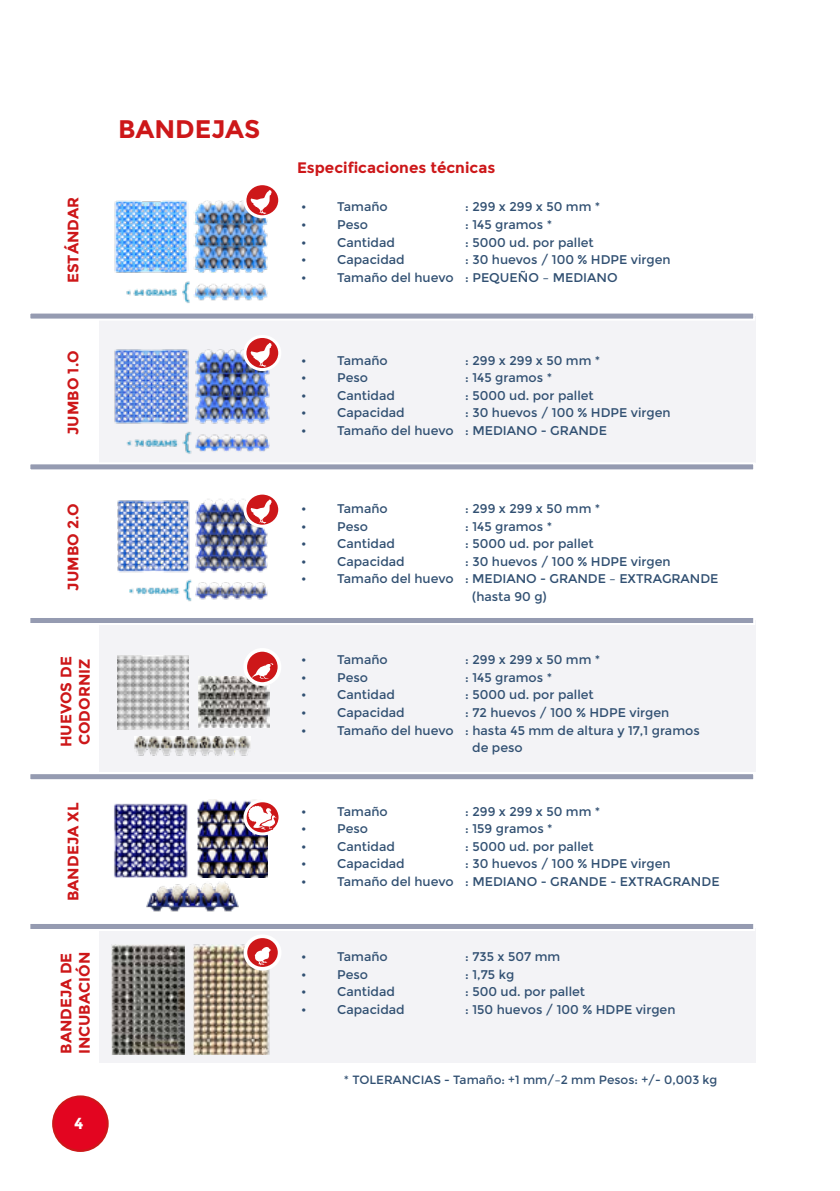
<style>
.page{position:relative;width:840px;height:1191px;background:#fff}
.page>*{position:absolute;margin:0;border:0;box-sizing:border-box;transform-origin:0 0}
.t1{font:700 25.4px "Montserrat";color:#cd1719}
.t2{font:700 16px "Montserrat";color:#fff}
.t3{font:700 15.2px/18.2px "Montserrat";color:#cd1719}
.t4{font:12.6px/17.6px "Montserrat";color:#315072}
.t5{font:12px "Montserrat";color:#315072}
</style>
<div class="page">
<div style="left:99px;top:316px;width:655px;height:146px;background:#f3f3f6"></div>
<div style="left:99px;top:620px;width:655px;height:152px;background:#f3f3f6"></div>
<div style="left:99px;top:928px;width:655px;height:135px;background:#f3f3f6"></div>
<div style="left:28px;top:311px;width:726px;height:9px;background:#959bb1;border:2px solid #fff"></div>
<div style="left:28px;top:462px;width:726px;height:9px;background:#959bb1;border:2px solid #fff"></div>
<div style="left:28px;top:616px;width:726px;height:9px;background:#959bb1;border:2px solid #fff"></div>
<div style="left:28px;top:772px;width:726px;height:9px;background:#959bb1;border:2px solid #fff"></div>
<div style="left:28px;top:922px;width:726px;height:9px;background:#959bb1;border:2px solid #fff"></div>
<img style="left:109px;top:200px;width:163px;height:112px">
<svg style="left:245px;top:184px;width:34px;height:33px"></svg>
<div style="left:243px;top:182px;width:38px;height:36px;border:3px solid #fff;border-radius:50%"></div>
<svg style="left:250px;top:190px;width:22px;height:24px"></svg>
<img style="left:109px;top:339px;width:165px;height:124px">
<svg style="left:245px;top:336px;width:34px;height:33px"></svg>
<div style="left:243px;top:335px;width:38px;height:36px;border:3px solid #fff;border-radius:50%"></div>
<svg style="left:250px;top:343px;width:22px;height:24px"></svg>
<img style="left:117px;top:499px;width:151px;height:103px">
<svg style="left:245px;top:493px;width:34px;height:33px"></svg>
<div style="left:243px;top:491px;width:38px;height:37px;border:3px solid #fff;border-radius:50%"></div>
<svg style="left:250px;top:499px;width:22px;height:25px"></svg>
<img style="left:198px;top:676px;width:71px;height:51px">
<img style="left:117px;top:655px;width:71px;height:74px">
<img style="left:134px;top:736px;width:116px;height:20px">
<svg style="left:245px;top:650px;width:34px;height:34px"></svg>
<div style="left:243px;top:648px;width:38px;height:38px;border:4px solid #fff;border-radius:50%"></div>
<svg style="left:252px;top:662px;width:21px;height:17px"></svg>
<img style="left:146px;top:877px;width:99px;height:35px">
<img style="left:197px;top:799px;width:70px;height:78px">
<img style="left:114px;top:803px;width:76px;height:77px">
<img style="left:111px;top:945px;width:73px;height:110px">
<img style="left:194px;top:944px;width:76px;height:111px">
<svg style="left:245px;top:936px;width:34px;height:32px"></svg>
<div style="left:243px;top:934px;width:38px;height:36px;border:4px solid #fff;border-radius:50%"></div>
<svg style="left:255px;top:947px;width:16px;height:18px"></svg>
<svg style="left:245px;top:800px;width:35px;height:34px"></svg>
<div style="left:243px;top:799px;width:38px;height:36px;border:3px solid #fff;border-radius:50%"></div>
<svg style="left:247px;top:805px;width:31px;height:29px"></svg>
<div style="left:53px;top:1096px;width:54px;height:54px;background:#e30520;border-radius:50%"></div>
<div style="left:52px;top:1095px;width:57px;height:57px;border:2px solid #cd1719;border-radius:50%"></div>
<p class="t3" style="left:64px;top:283px;width:88px;rotate:-90deg">ESTÁNDAR</p>
<p class="t3" style="left:64px;top:435px;width:86px;rotate:-90deg">JUMBO 1.O</p>
<p class="t3" style="left:64px;top:590px;width:89px;rotate:-90deg">JUMBO 2.O</p>
<p class="t3" style="left:57px;top:747px;width:92px;rotate:-90deg">HUEVOS DE<br>CODORNIZ</p>
<p class="t3" style="left:64px;top:901px;width:100px;rotate:-90deg">BANDEJA XL</p>
<p class="t3" style="left:57px;top:1054px;width:104px;rotate:-90deg">BANDEJA DE<br>INCUBACIÓN</p>
<p class="t2" style="left:74px;top:1113px;width:11px">4</p>
<h1 class="t1" style="left:118px;top:114px;width:143px">BANDEJAS</h1>
<p class="t3" style="left:297px;top:159px;width:200px">Especificaciones técnicas</p>
<p class="t4" style="left:301px;top:198px;width:7px">•</p>
<p class="t4" style="left:337px;top:198px;width:52px">Tamaño</p>
<p class="t4" style="left:465px;top:198px;width:136px">: 299 x 299 x 50 mm *</p>
<p class="t4" style="left:301px;top:216px;width:7px">•</p>
<p class="t4" style="left:337px;top:216px;width:32px">Peso</p>
<p class="t4" style="left:465px;top:216px;width:88px">: 145 gramos *</p>
<p class="t4" style="left:301px;top:233px;width:7px">•</p>
<p class="t4" style="left:337px;top:233px;width:59px">Cantidad</p>
<p class="t4" style="left:465px;top:233px;width:130px">: 5000 ud. por pallet</p>
<p class="t4" style="left:301px;top:251px;width:7px">•</p>
<p class="t4" style="left:337px;top:251px;width:69px">Capacidad</p>
<p class="t4" style="left:465px;top:251px;width:207px">: 30 huevos / 100 % HDPE virgen</p>
<p class="t4" style="left:301px;top:269px;width:7px">•</p>
<p class="t4" style="left:337px;top:269px;width:282px">Tamaño del huevo : PEQUEÑO – MEDIANO</p>
<p class="t4" style="left:301px;top:351px;width:7px">•</p>
<p class="t4" style="left:337px;top:351px;width:52px">Tamaño</p>
<p class="t4" style="left:465px;top:351px;width:136px">: 299 x 299 x 50 mm *</p>
<p class="t4" style="left:301px;top:369px;width:7px">•</p>
<p class="t4" style="left:337px;top:369px;width:32px">Peso</p>
<p class="t4" style="left:465px;top:369px;width:88px">: 145 gramos *</p>
<p class="t4" style="left:301px;top:387px;width:7px">•</p>
<p class="t4" style="left:337px;top:387px;width:59px">Cantidad</p>
<p class="t4" style="left:465px;top:387px;width:130px">: 5000 ud. por pallet</p>
<p class="t4" style="left:301px;top:404px;width:7px">•</p>
<p class="t4" style="left:337px;top:404px;width:69px">Capacidad</p>
<p class="t4" style="left:465px;top:404px;width:207px">: 30 huevos / 100 % HDPE virgen</p>
<p class="t4" style="left:301px;top:422px;width:7px">•</p>
<p class="t4" style="left:337px;top:422px;width:271px">Tamaño del huevo : MEDIANO - GRANDE</p>
<p class="t4" style="left:301px;top:500px;width:7px">•</p>
<p class="t4" style="left:337px;top:500px;width:52px">Tamaño</p>
<p class="t4" style="left:465px;top:500px;width:136px">: 299 x 299 x 50 mm *</p>
<p class="t4" style="left:301px;top:517px;width:7px">•</p>
<p class="t4" style="left:337px;top:517px;width:32px">Peso</p>
<p class="t4" style="left:465px;top:517px;width:88px">: 145 gramos *</p>
<p class="t4" style="left:301px;top:535px;width:7px">•</p>
<p class="t4" style="left:337px;top:535px;width:59px">Cantidad</p>
<p class="t4" style="left:465px;top:535px;width:130px">: 5000 ud. por pallet</p>
<p class="t4" style="left:301px;top:553px;width:7px">•</p>
<p class="t4" style="left:337px;top:553px;width:69px">Capacidad</p>
<p class="t4" style="left:465px;top:553px;width:207px">: 30 huevos / 100 % HDPE virgen</p>
<p class="t4" style="left:301px;top:570px;width:7px">•</p>
<p class="t4" style="left:472px;top:570px;width:247px;text-indent:-135px">Tamaño del huevo : MEDIANO - GRANDE – EXTRAGRANDE (hasta 90 g)</p>
<p class="t4" style="left:301px;top:651px;width:7px">•</p>
<p class="t4" style="left:337px;top:651px;width:52px">Tamaño</p>
<p class="t4" style="left:465px;top:651px;width:136px">: 299 x 299 x 50 mm *</p>
<p class="t4" style="left:301px;top:668px;width:7px">•</p>
<p class="t4" style="left:337px;top:668px;width:32px">Peso</p>
<p class="t4" style="left:465px;top:668px;width:88px">: 145 gramos *</p>
<p class="t4" style="left:301px;top:686px;width:7px">•</p>
<p class="t4" style="left:337px;top:686px;width:59px">Cantidad</p>
<p class="t4" style="left:465px;top:686px;width:130px">: 5000 ud. por pallet</p>
<p class="t4" style="left:301px;top:704px;width:7px">•</p>
<p class="t4" style="left:337px;top:704px;width:69px">Capacidad</p>
<p class="t4" style="left:465px;top:704px;width:205px">: 72 huevos / 100 % HDPE virgen</p>
<p class="t4" style="left:301px;top:721px;width:7px">•</p>
<p class="t4" style="left:472px;top:721px;width:229px;text-indent:-135px">Tamaño del huevo : hasta 45 mm de altura y 17,1 gramos de peso</p>
<p class="t4" style="left:301px;top:802px;width:7px">•</p>
<p class="t4" style="left:337px;top:802px;width:52px">Tamaño</p>
<p class="t4" style="left:465px;top:802px;width:136px">: 299 x 299 x 50 mm *</p>
<p class="t4" style="left:301px;top:820px;width:7px">•</p>
<p class="t4" style="left:337px;top:820px;width:32px">Peso</p>
<p class="t4" style="left:465px;top:820px;width:89px">: 159 gramos *</p>
<p class="t4" style="left:301px;top:837px;width:7px">•</p>
<p class="t4" style="left:337px;top:837px;width:59px">Cantidad</p>
<p class="t4" style="left:465px;top:837px;width:130px">: 5000 ud. por pallet</p>
<p class="t4" style="left:301px;top:855px;width:7px">•</p>
<p class="t4" style="left:337px;top:855px;width:69px">Capacidad</p>
<p class="t4" style="left:465px;top:855px;width:207px">: 30 huevos / 100 % HDPE virgen</p>
<p class="t4" style="left:301px;top:873px;width:7px">•</p>
<p class="t4" style="left:337px;top:873px;width:384px">Tamaño del huevo : MEDIANO - GRANDE - EXTRAGRANDE</p>
<p class="t4" style="left:301px;top:948px;width:7px">•</p>
<p class="t4" style="left:337px;top:948px;width:52px">Tamaño</p>
<p class="t4" style="left:465px;top:948px;width:96px">: 735 x 507 mm</p>
<p class="t4" style="left:301px;top:965px;width:7px">•</p>
<p class="t4" style="left:337px;top:965px;width:32px">Peso</p>
<p class="t4" style="left:465px;top:965px;width:50px">: 1,75 kg</p>
<p class="t4" style="left:301px;top:983px;width:7px">•</p>
<p class="t4" style="left:337px;top:983px;width:59px">Cantidad</p>
<p class="t4" style="left:465px;top:983px;width:121px">: 500 ud. por pallet</p>
<p class="t4" style="left:301px;top:1000px;width:7px">•</p>
<p class="t4" style="left:337px;top:1000px;width:69px">Capacidad</p>
<p class="t4" style="left:465px;top:1000px;width:212px">: 150 huevos / 100 % HDPE virgen</p>
<p class="t5" style="left:344px;top:1072px;width:375px">* TOLERANCIAS - Tamaño: +1 mm/–2 mm Pesos: +/- 0,003 kg</p>
</div>
